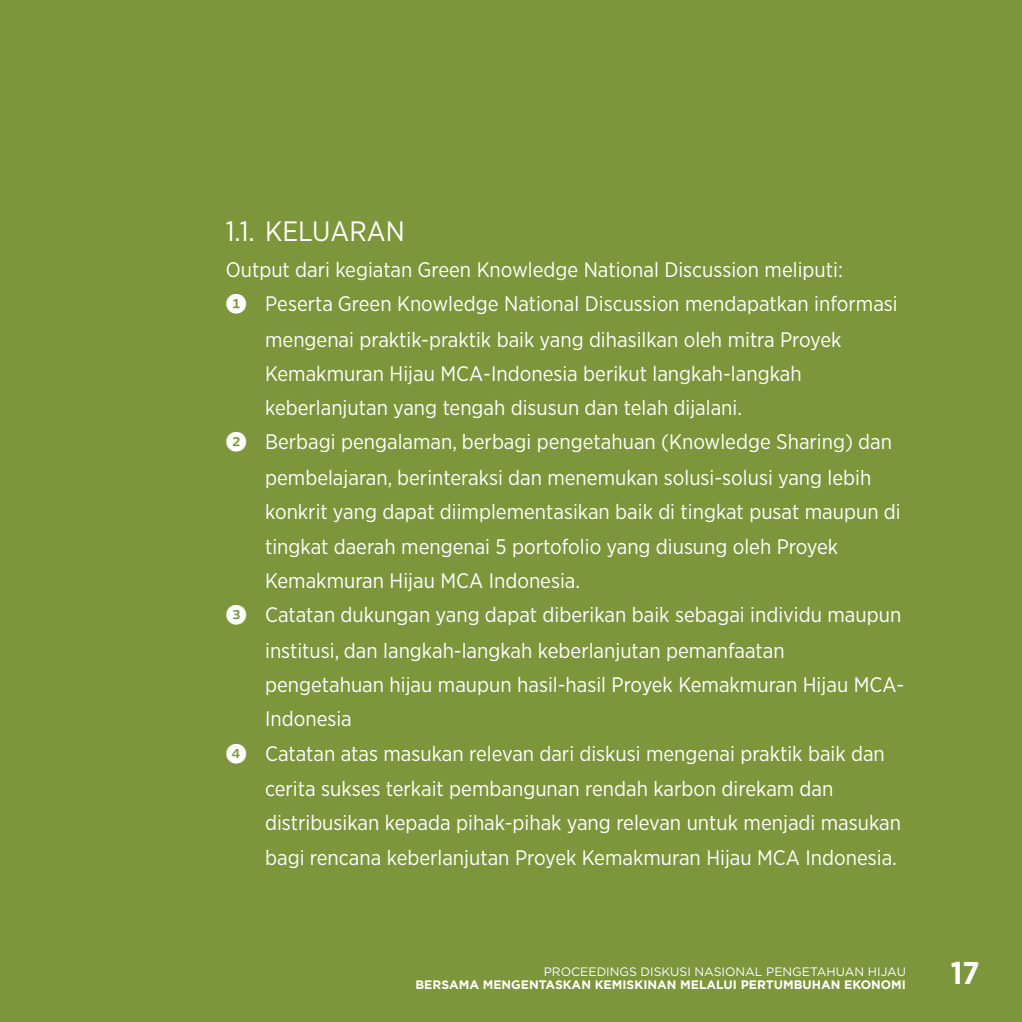
<style>
.page{position:relative;width:1022px;height:1022px;background:#7d953b}
.page>*{position:absolute;margin:0;border:0;box-sizing:border-box;transform-origin:0 0}
.t1{font:700 31.5px "Gotham Narrow";color:#fff}
.t2{font:28px "Gotham Narrow";color:#fff}
.t3{font:21px "Gotham Narrow";color:#fff}
.t4{font:700 12.25px "Gotham";color:#fff}
.t5{font:12.25px "Gotham";color:#fff}
.s1{font-family:"Whitney Index Black Round Bd"}
</style>
<div class="page">
<h2 class="t2" style="left:226px;top:218px;width:180px">1.1. KELUARAN</h2>
<p class="t3" style="left:226px;top:260px;width:619px">Output dari kegiatan Green Knowledge National Discussion meliputi:</p>
<p class="t3" style="left:226px;top:294px;width:673px"><span class="s1">1</span> Peserta Green Knowledge National Discussion mendapatkan informasi</p>
<p class="t3" style="left:265px;top:330px;width:578px">mengenai praktik-praktik baik yang dihasilkan oleh mitra Proyek</p>
<p class="t3" style="left:265px;top:364px;width:538px">Kemakmuran Hijau MCA-Indonesia berikut langkah-langkah</p>
<p class="t3" style="left:265px;top:398px;width:478px">keberlanjutan yang tengah disusun dan telah dijalani.</p>
<p class="t3" style="left:226px;top:433px;width:668px"><span class="s1">2</span> Berbagi pengalaman, berbagi pengetahuan (Knowledge Sharing) dan</p>
<p class="t3" style="left:265px;top:468px;width:608px">pembelajaran, berinteraksi dan menemukan solusi-solusi yang lebih</p>
<p class="t3" style="left:265px;top:503px;width:637px">konkrit yang dapat diimplementasikan baik di tingkat pusat maupun di</p>
<p class="t3" style="left:265px;top:537px;width:574px">tingkat daerah mengenai 5 portofolio yang diusung oleh Proyek</p>
<p class="t3" style="left:265px;top:571px;width:316px">Kemakmuran Hijau MCA Indonesia.</p>
<p class="t3" style="left:226px;top:605px;width:677px"><span class="s1">3</span> Catatan dukungan yang dapat diberikan baik sebagai individu maupun</p>
<p class="t3" style="left:265px;top:641px;width:521px">institusi, dan langkah-langkah keberlanjutan pemanfaatan</p>
<p class="t3" style="left:265px;top:675px;width:641px">pengetahuan hijau maupun hasil-hasil Proyek Kemakmuran Hijau MCA-</p>
<p class="t3" style="left:265px;top:709px;width:88px">Indonesia</p>
<p class="t3" style="left:226px;top:744px;width:661px"><span class="s1">4</span> Catatan atas masukan relevan dari diskusi mengenai praktik baik dan</p>
<p class="t3" style="left:265px;top:779px;width:570px">cerita sukses terkait pembangunan rendah karbon direkam dan</p>
<p class="t3" style="left:265px;top:813px;width:637px">distribusikan kepada pihak-pihak yang relevan untuk menjadi masukan</p>
<p class="t3" style="left:265px;top:848px;width:633px">bagi rencana keberlanjutan Proyek Kemakmuran Hijau MCA Indonesia.</p>
<p class="t5" style="left:544px;top:965px;width:364px">PROCEEDINGS DISKUSI NASIONAL PENGETAHUAN HIJAU</p>
<h1 class="t1" style="left:951px;top:959px;width:30px">17</h1>
<p class="t4" style="left:415px;top:977px;width:492px">BERSAMA MENGENTASKAN KEMISKINAN MELALUI PERTUMBUHAN EKONOMI</p>
</div>
